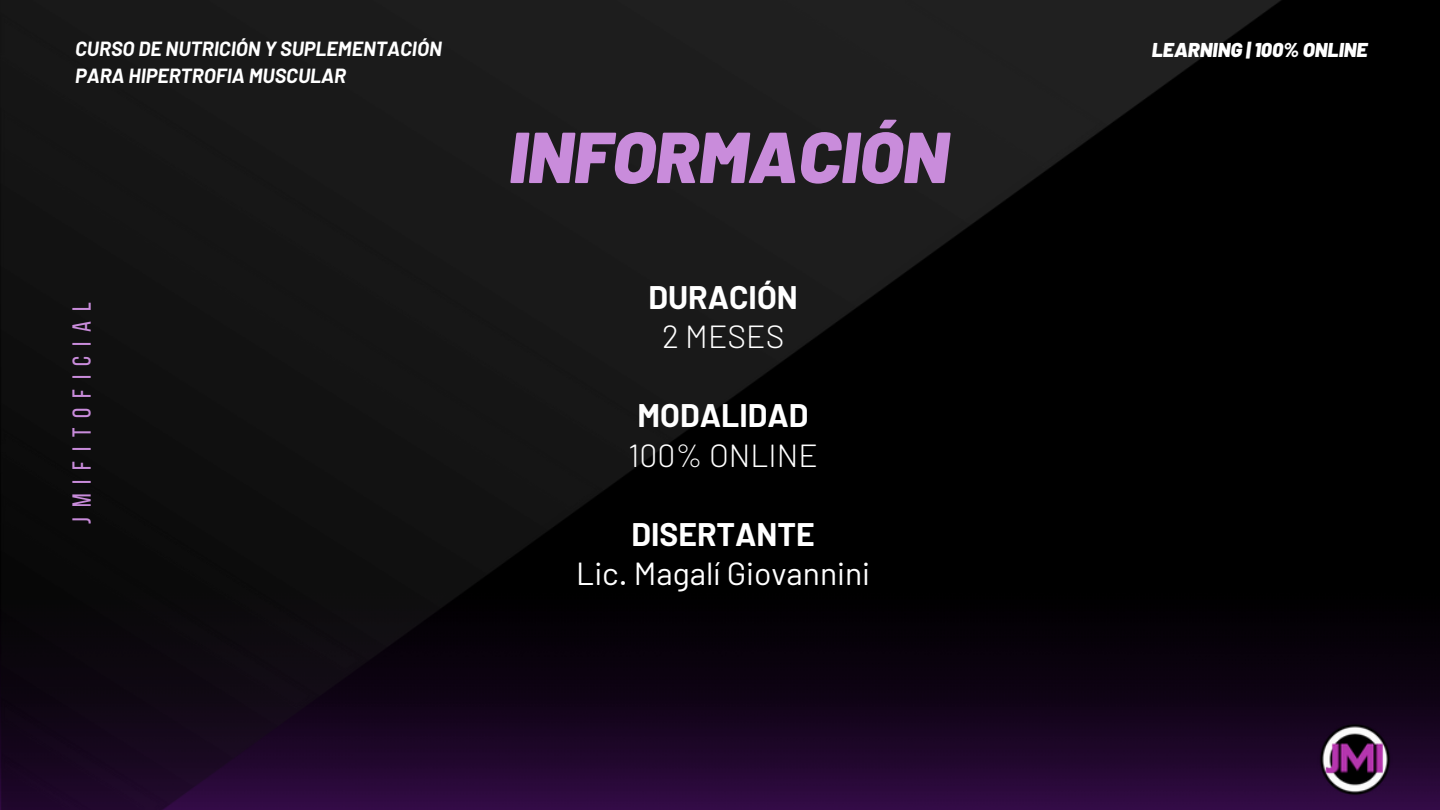
<style>
.page{position:relative;width:1440px;height:810px;background:#000}
.page>*{position:absolute;margin:0;border:0;box-sizing:border-box;transform-origin:0 0}
.t1{font:italic 900 72px "Barlow";color:#c98cdb}
.t2{font:300 32px/39.4px "Barlow";color:#fff}
.t3{font:700 32px/39.4px "Barlow";color:#fff;text-align:center}
.t4{font:31.8px/39px "Barlow";color:#fff;text-align:center}
.t5{font:26px "Bebas Neue";letter-spacing:.38em;color:#c98cdb}
.t6{font:italic 700 20px "Barlow";color:#fff}
.t7{font:italic 900 20px "Barlow";color:#fff}
.s1{font-weight:300}
.s2{font-weight:700}
</style>
<div class="page">
<img style="left:1282px;top:645px;width:158px;height:165px">
<img style="left:1315px;top:720px;width:80px;height:79px">
<img style="left:0;top:0;width:1282px;height:810px">
<p class="t6" style="left:75px;top:36px;width:368px">CURSO DE NUTRICIÓN Y SUPLEMENTACIÓN</p>
<h3 class="t7" style="left:1152px;top:37px;width:217px">LEARNING | 100% ONLINE</h3>
<p class="t6" style="left:75px;top:63px;width:273px">PARA HIPERTROFIA MUSCULAR</p>
<p class="t5" style="left:71px;top:524px;width:223px;rotate:-90deg">jmifitoficial</p>
<h1 class="t1" style="left:509px;top:111px;width:441px">INFORMACIÓN</h1>
<h2 class="t3" style="left:648px;top:276px;width:151px">DURACIÓN<br><span class="s1">2 MESES</span></h2>
<h4 class="t2" style="left:628px;top:395px;width:191px"><span class="s2">MODALIDAD<br></span>100% ONLINE</h4>
<h2 class="t4" style="left:576px;top:513px;width:295px"><span class="s2">DISERTANTE<br></span>Lic. Magalí Giovannini</h2>
</div>
